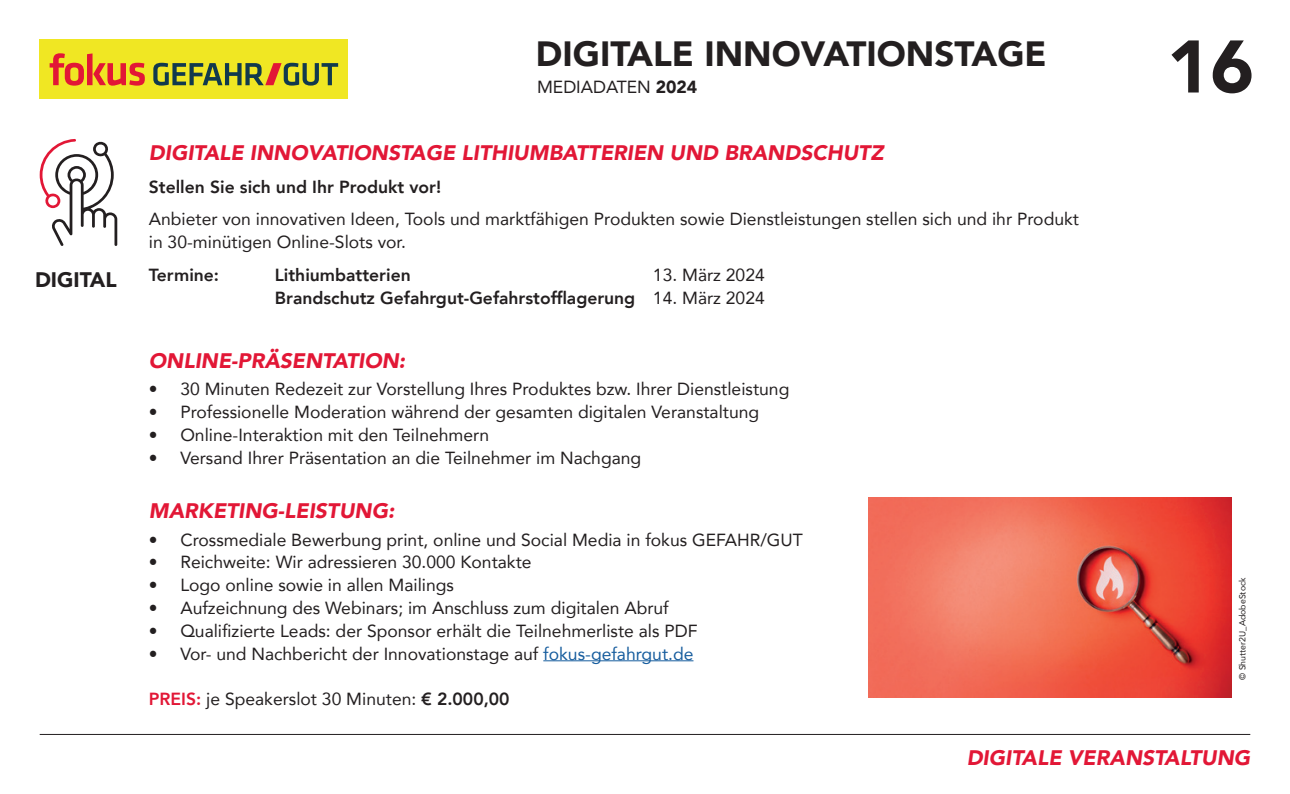
<style>
.page{position:relative;width:1290px;height:794px;background:#fff}
.page>*{position:absolute;margin:0;border:0;box-sizing:border-box;transform-origin:0 0}
.t1{font:900 73.5px "Avenir";color:#231f20}
.t2{font:900 35px "Avenir";color:#231f20}
.t3{font:italic 900 21px "Avenir";color:#e21736}
.t4{font:900 21px "Avenir";color:#231f20}
.t5{font:17.5px/22.8px "Avenir";color:#231f20}
.t6{font:800 17.5px/22.8px "Avenir";color:#231f20;text-align:right}
.t7{font:8.75px "Avenir";color:#231f20}
.s1{font-weight:900}
.s2{font-weight:400}
.s3{color:#175d9e}
.s4{font-weight:800;color:#e21736}
.s5{font-weight:800}
</style>
<div class="page">
<hr style="left:40px;top:734px;width:1210px;height:1px;background:#231f20">
<div style="left:40px;top:40px;width:308px;height:59px;background:#f0e723"></div>
<svg style="left:50px;top:53px;width:95px;height:33px"></svg>
<svg style="left:153px;top:63px;width:185px;height:23px"></svg>
<hr style="left:543px;top:660px;width:150px;height:1px;background:#175d9e">
<img style="left:869px;top:497px;width:362px;height:200px">
<svg style="left:40px;top:139px;width:77px;height:107px"></svg>
<p class="t4" style="left:35px;top:261px;width:83px">DIGITAL</p>
<h2 class="t2" style="left:536px;top:24px;width:512px">DIGITALE INNOVATIONSTAGE</h2>
<p class="t5" style="left:537px;top:75px;width:162px">MEDIADATEN <span class="s1">2024</span></p>
<p class="t3" style="left:149px;top:135px;width:736px">DIGITALE INNOVATIONSTAGE LITHIUMBATTERIEN UND BRANDSCHUTZ</p>
<p class="t6" style="left:149px;top:175px;width:294px">Stellen Sie sich und Ihr Produkt vor!</p>
<p class="t5" style="left:149px;top:207px;width:931px">Anbieter von innovativen Ideen, Tools und marktfähigen Produkten sowie Dienstleistungen stellen sich und ihr Produkt in 30-minütigen Online-Slots vor.</p>
<p class="t6" style="left:149px;top:263px;width:72px">Termine:</p>
<p class="t6" style="left:275px;top:263px;width:137px">Lithiumbatterien</p>
<p class="t6" style="left:275px;top:263px;width:491px"><span class="s2">13. März 2024<br></span>Brandschutz Gefahrgut-Gefahrstofflagerung <span class="s2">14. März 2024</span></p>
<p class="t3" style="left:149px;top:343px;width:258px">ONLINE-PRÄSENTATION:</p>
<p class="t5" style="left:149px;top:377px;width:642px">• 30 Minuten Redezeit zur Vorstellung Ihres Produktes bzw. Ihrer Dienstleistung</p>
<p class="t5" style="left:149px;top:400px;width:612px">• Professionelle Moderation während der gesamten digitalen Veranstaltung</p>
<p class="t5" style="left:149px;top:423px;width:342px">• Online-Interaktion mit den Teilnehmern</p>
<p class="t5" style="left:149px;top:446px;width:494px">• Versand Ihrer Präsentation an die Teilnehmer im Nachgang</p>
<p class="t3" style="left:149px;top:493px;width:247px">MARKETING-LEISTUNG:</p>
<p class="t5" style="left:149px;top:528px;width:656px">• Crossmediale Bewerbung print, online und Social Media in fokus GEFAHR/GUT</p>
<p class="t5" style="left:149px;top:550px;width:384px">• Reichweite: Wir adressieren 30.000 Kontakte</p>
<p class="t5" style="left:149px;top:573px;width:307px">• Logo online sowie in allen Mailings</p>
<p class="t5" style="left:149px;top:596px;width:521px">• Aufzeichnung des Webinars; im Anschluss zum digitalen Abruf</p>
<p class="t5" style="left:149px;top:619px;width:550px">• Qualifizierte Leads: der Sponsor erhält die Teilnehmerliste als PDF</p>
<p class="t5" style="left:149px;top:641px;width:546px">• Vor- und Nachbericht der Innovationstage auf <span class="s3">fokus-gefahrgut.de</span></p>
<p class="t5" style="left:149px;top:687px;width:362px"><span class="s4">PREIS:</span> je Speakerslot 30 Minuten: <span class="s5">€ 2.000,00</span></p>
<h1 class="t1" style="left:1167px;top:4px;width:89px">16</h1>
<p class="t7" style="left:1235px;top:680px;width:104px;rotate:-90deg">© Shutter2U_AdobeStock</p>
<p class="t3" style="left:967px;top:740px;width:285px">DIGITALE VERANSTALTUNG</p>
</div>
